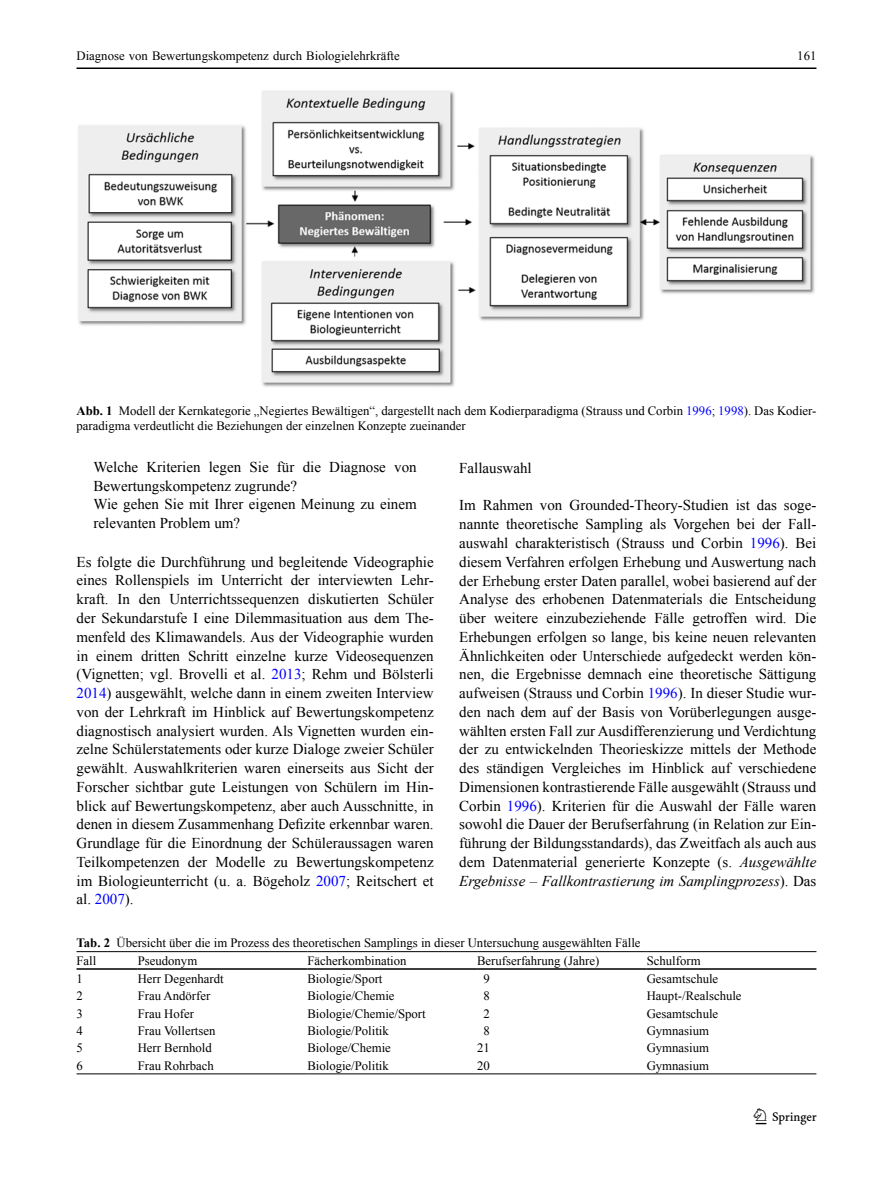
<style>
.page{position:relative;width:893px;height:1187px;background:#fff}
.page>*{position:absolute;margin:0;border:0;box-sizing:border-box;transform-origin:0 0}
.t1{font:22.5px "Springnew";color:#000}
.t2{font:15px/18.8px "Times New Roman";color:#000;text-align:justify}
.t3{font:12.75px/17.4px "Times New Roman";color:#000}
.s1{font-weight:700}
.s2{color:#00f}
.s3{font-style:italic}
</style>
<div class="page">
<hr style="left:77px;top:67px;width:739px;height:2px;background:#000">
<hr style="left:77px;top:968px;width:61px;height:1px;background:#000">
<hr style="left:647px;top:968px;width:169px;height:1px;background:#000">
<hr style="left:77px;top:1073px;width:61px;height:1px;background:#000">
<hr style="left:138px;top:1073px;width:169px;height:1px;background:#000">
<hr style="left:307px;top:1073px;width:170px;height:1px;background:#000">
<hr style="left:477px;top:1073px;width:170px;height:1px;background:#000">
<hr style="left:647px;top:1073px;width:169px;height:1px;background:#000">
<hr style="left:477px;top:968px;width:170px;height:1px;background:#000">
<hr style="left:307px;top:968px;width:170px;height:1px;background:#000">
<hr style="left:138px;top:968px;width:169px;height:1px;background:#000">
<hr style="left:77px;top:951px;width:61px;height:1px;background:#000">
<hr style="left:138px;top:951px;width:169px;height:1px;background:#000">
<hr style="left:307px;top:951px;width:170px;height:1px;background:#000">
<hr style="left:477px;top:951px;width:170px;height:1px;background:#000">
<hr style="left:647px;top:951px;width:169px;height:1px;background:#000">
<img style="left:78px;top:91px;width:737px;height:296px">
<p class="t3" style="left:77px;top:47px;width:325px">Diagnose von Bewertungskompetenz durch Biologielehrkräfte</p>
<p class="t3" style="left:797px;top:47px;width:21px">161</p>
<p class="t3" style="left:77px;top:403px;width:741px;line-height:15px"><span class="s1">Abb. 1</span> Modell der Kernkategorie „Negiertes Bewältigen“, dargestellt nach dem Kodierparadigma (Strauss und Corbin <span class="s2">1996</span>; <span class="s2">1998</span>). Das Kodier&shy;paradigma verdeutlicht die Beziehungen der einzelnen Konzepte zueinander</p>
<p class="t2" style="left:94px;top:457px;width:325px;text-align:left">Welche Kriterien legen Sie für die Diagnose von Bewertungskompetenz zugrunde?<br>Wie gehen Sie mit Ihrer eigenen Meinung zu einem relevanten Problem um?</p>
<p class="t2" style="left:77px;top:552px;width:359px">Es folgte die Durchführung und begleitende Videographie eines Rollenspiels im Unterricht der interviewten Lehr&shy;kraft. In den Unterrichtssequenzen diskutierten Schüler der Sekundarstufe I eine Dilemmasituation aus dem The&shy;menfeld des Klimawandels. Aus der Videographie wurden in einem dritten Schritt einzelne kurze Videosequenzen (Vignetten; vgl. Brovelli et al. <span class="s2">2013</span>; Rehm und Bölsterli <span class="s2">2014</span>) ausgewählt, welche dann in einem zweiten Interview von der Lehrkraft im Hinblick auf Bewertungskompetenz diagnostisch analysiert wurden. Als Vignetten wurden ein&shy;zelne Schülerstatements oder kurze Dialoge zweier Schüler gewählt. Auswahlkriterien waren einerseits aus Sicht der Forscher sichtbar gute Leistungen von Schülern im Hin&shy;blick auf Bewertungskompetenz, aber auch Ausschnitte, in denen in diesem Zusammenhang Defizite erkennbar waren.<br>Grundlage für die Einordnung der Schüleraussagen waren Teilkompetenzen der Modelle zu Bewertungskompetenz im Biologieunterricht (u. a. Bögeholz <span class="s2">2007</span>; Reitschert et al. <span class="s2">2007</span>).</p>
<p class="t3" style="left:77px;top:934px;width:566px"><span class="s1">Tab. 2</span> Übersicht über die im Prozess des theoretischen Samplings in dieser Untersuchung ausgewählten Fälle<br>Fall</p>
<p class="t2" style="left:459px;top:458px;width:74px">Fallauswahl</p>
<p class="t2" style="left:459px;top:496px;width:359px">Im Rahmen von Grounded-Theory-Studien ist das soge&shy;nannte theoretische Sampling als Vorgehen bei der Fall&shy;auswahl charakteristisch (Strauss und Corbin <span class="s2">1996</span>). Bei diesem Verfahren erfolgen Erhebung und Auswertung nach der Erhebung erster Daten parallel, wobei basierend auf der Analyse des erhobenen Datenmaterials die Entscheidung über weitere einzubeziehende Fälle getroffen wird. Die Erhebungen erfolgen so lange, bis keine neuen relevanten Ähnlichkeiten oder Unterschiede aufgedeckt werden kön&shy;nen, die Ergebnisse demnach eine theoretische Sättigung aufweisen (Strauss und Corbin <span class="s2">1996</span>). In dieser Studie wur&shy;den nach dem auf der Basis von Vorüberlegungen ausge&shy;wählten ersten Fall zur Ausdifferenzierung und Verdichtung der zu entwickelnden Theorieskizze mittels der Methode des ständigen Vergleiches im Hinblick auf verschiedene Dimensionen kontrastierende Fälle ausgewählt (Strauss und Corbin <span class="s2">1996</span>). Kriterien für die Auswahl der Fälle waren sowohl die Dauer der Berufserfahrung (in Relation zur Ein&shy;führung der Bildungsstandards), das Zweitfach als auch aus dem Datenmaterial generierte Konzepte (s. <span class="s3">Ausgewählte Ergebnisse – Fallkontrastierung im Samplingprozess</span>). Das</p>
<p class="t3" style="left:138px;top:951px;width:61px">Pseudonym</p>
<p class="t3" style="left:307px;top:951px;width:101px">Fächerkombination</p>
<p class="t3" style="left:477px;top:951px;width:124px">Berufserfahrung (Jahre)</p>
<p class="t3" style="left:647px;top:951px;width:55px">Schulform</p>
<p class="t3" style="left:77px;top:969px;width:8px">1</p>
<p class="t3" style="left:138px;top:969px;width:88px">Herr Degenhardt</p>
<p class="t3" style="left:307px;top:969px;width:77px">Biologie/Sport</p>
<p class="t3" style="left:483px;top:969px;width:8px">9</p>
<p class="t3" style="left:647px;top:969px;width:73px">Gesamtschule</p>
<p class="t3" style="left:77px;top:986px;width:8px">2</p>
<p class="t3" style="left:138px;top:986px;width:74px">Frau Andörfer</p>
<p class="t3" style="left:307px;top:986px;width:89px">Biologie/Chemie</p>
<p class="t3" style="left:483px;top:986px;width:8px">8</p>
<p class="t3" style="left:647px;top:986px;width:96px">Haupt-/Realschule</p>
<p class="t3" style="left:76px;top:1004px;width:8px">3</p>
<p class="t3" style="left:138px;top:1004px;width:58px">Frau Hofer</p>
<p class="t3" style="left:307px;top:1004px;width:120px">Biologie/Chemie/Sport</p>
<p class="t3" style="left:483px;top:1004px;width:8px">2</p>
<p class="t3" style="left:647px;top:1004px;width:73px">Gesamtschule</p>
<p class="t3" style="left:76px;top:1021px;width:8px">4</p>
<p class="t3" style="left:138px;top:1021px;width:79px">Frau Vollertsen</p>
<p class="t3" style="left:307px;top:1021px;width:83px">Biologie/Politik</p>
<p class="t3" style="left:483px;top:1021px;width:8px">8</p>
<p class="t3" style="left:647px;top:1021px;width:64px">Gymnasium</p>
<p class="t3" style="left:76px;top:1038px;width:8px">5</p>
<p class="t3" style="left:138px;top:1038px;width:76px">Herr Bernhold</p>
<p class="t3" style="left:307px;top:1038px;width:85px">Biologe/Chemie</p>
<p class="t3" style="left:477px;top:1038px;width:14px">21</p>
<p class="t3" style="left:647px;top:1038px;width:64px">Gymnasium</p>
<p class="t3" style="left:76px;top:1056px;width:8px">6</p>
<p class="t3" style="left:138px;top:1056px;width:78px">Frau Rohrbach</p>
<p class="t3" style="left:307px;top:1056px;width:83px">Biologie/Politik</p>
<p class="t3" style="left:477px;top:1056px;width:14px">20</p>
<p class="t3" style="left:647px;top:1056px;width:64px">Gymnasium</p>
<h1 class="t1" style="left:756px;top:1108px;width:63px">1 3</h1>
</div>
